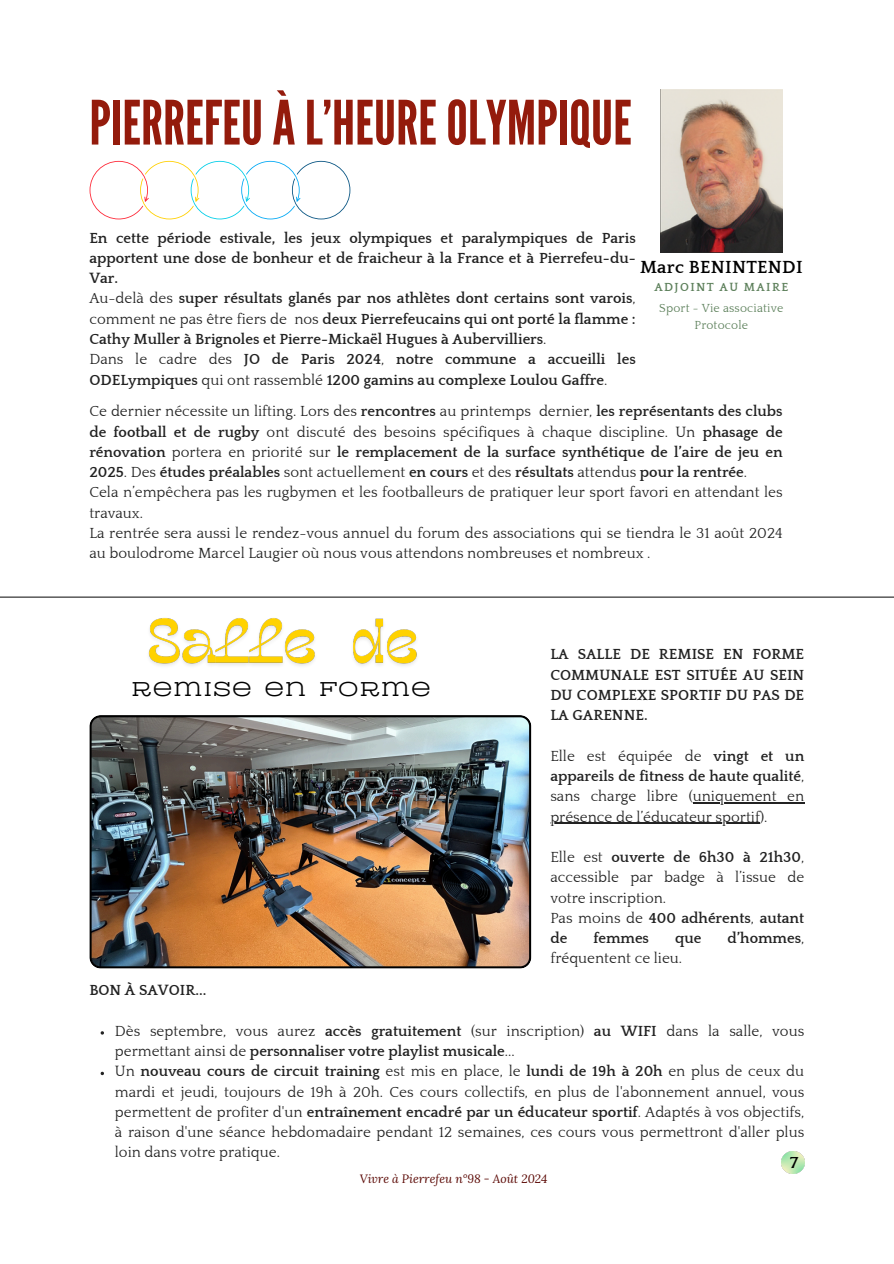
<style>
.page{position:relative;width:894px;height:1264px;background:#fff}
.page>*{position:absolute;margin:0;border:0;box-sizing:border-box;transform-origin:0 0}
.t1{font:60.9px "League Gothic";color:#941b0c}
.t2{font:19.95px "Rodeqa Slab 4 F";color:#000}
.t3{font:700 18px "Quattrocento";letter-spacing:.015em;color:#000}
.t4{font:700 16.35px "Quattrocento";color:#000}
.t5{font:15px/20.2px "Quattrocento";color:#222;text-align:justify}
.t6{font:700 15px/20.2px "Quattrocento";color:#222}
.t7{font:12px "Quattrocento";letter-spacing:.015em;color:#5d805b}
.t8{font:italic 12px "Lora";color:#5b0905}
.t9{font:700 12px "Quattrocento";letter-spacing:.115em;color:#5d805b}
.s1{font-weight:400}
.s2{font-weight:700}
</style>
<div class="page">
<img style="left:89px;top:715px;width:442px;height:253px">
<hr style="left:0;top:596px;width:893px;height:1px;background:#222">
<img style="left:781px;top:1151px;width:22px;height:22px">
<img style="left:660px;top:89px;width:122px;height:163px">
<svg style="left:89px;top:161px;width:261px;height:58px"></svg>
<img style="left:148px;top:618px;width:269px;height:48px">
<hr style="left:692px;top:802px;width:112px;height:1px;background:#222">
<hr style="left:550px;top:822px;width:209px;height:1px;background:#222">
<p class="t1" style="left:89px;top:88px;width:544px">PIERREFEUÀL’HEUREOLYMPIQUE</p>
<p class="t6" style="left:89px;top:228px;width:547px">En cette période estivale, les jeux olympiques et paralympiques de Paris apportent une dose de bonheur et de fraicheur à la France et à Pierrefeu-du-Var.<br><span class="s1">Au-delà des</span> super résultats glanés par nos athlètes dont certains sont varois<span class="s1">, comment ne pas être fiers de nos</span> deux Pierrefeucains qui ont porté la flamme :<br>Cathy Muller à Brignoles et Pierre-Mickaël Hugues à Aubervilliers<span class="s1">.<br>Dans le cadre des</span> JO de Paris 2024<span class="s1">,</span> notre commune a accueilli les ODELympiques <span class="s1">qui ont rassemblé</span> 1200 gamins au complexe Loulou Gaffre<span class="s1">.</span></p>
<h5 class="t3" style="left:639px;top:258px;width:164px">Marc BENINTENDI</h5>
<p class="t9" style="left:654px;top:280px;width:135px">ADJOINT AU MAIRE</p>
<p class="t7" style="left:659px;top:301px;width:126px">Sport - Vie associative</p>
<p class="t7" style="left:694px;top:318px;width:55px">Protocole</p>
<p class="t5" style="left:89px;top:402px;width:694px;text-align:left">Ce dernier nécessite un lifting. Lors des <span class="s2">rencontres</span> au printemps dernier, <span class="s2">les représentants des clubs de football et de rugby</span> ont discuté des besoins spécifiques à chaque discipline. Un <span class="s2">phasage de rénovation</span> portera en priorité sur <span class="s2">le remplacement de la surface synthétique de l’aire de jeu en 2025</span>. Des <span class="s2">études préalables</span> sont actuellement <span class="s2">en cours</span> et des <span class="s2">résultats</span> attendus <span class="s2">pour la rentrée</span>.<br>Cela n’empêchera pas les rugbymen et les footballeurs de pratiquer leur sport favori en attendant les travaux.<br>La rentrée sera aussi le rendez-vous annuel du forum des associations qui se tiendra le 31 août 2024 au boulodrome Marcel Laugier où nous vous attendons nombreuses et nombreux .</p>
<h6 class="t2" style="left:131px;top:682px;width:302px">REMISE EN FORME</h6>
<h4 class="t6" style="left:550px;top:645px;width:255px;text-align:justify">LA SALLE DE REMISE EN FORME COMMUNALE EST SITUÉE AU SEIN DU COMPLEXE SPORTIF DU PAS DE LA GARENNE.</h4>
<p class="t5" style="left:550px;top:746px;width:255px">Elle est équipée de <span class="s2">vingt et un appareils de fitness de haute qualité</span>, sans charge libre (uniquement en</p>
<h6 class="t5" style="left:550px;top:807px;width:218px">présence de l’éducateur sportif).</h6>
<h6 class="t5" style="left:550px;top:847px;width:255px">Elle est <span class="s2">ouverte de 6h30 à 21h30</span>, accessible par badge à l’issue de votre inscription.</h6>
<h6 class="t6" style="left:550px;top:908px;width:255px"><span class="s1">Pas moins de</span> 400 adhérents<span class="s1">,</span> autant de</h6>
<h6 class="t6" style="left:593px;top:928px;width:57px">femmes</h6>
<h6 class="t6" style="left:675px;top:928px;width:28px">que</h6>
<h6 class="t6" style="left:727px;top:928px;width:78px">d’hommes<span class="s1">,</span></h6>
<h6 class="t5" style="left:550px;top:948px;width:133px">fréquentent ce lieu.</h6>
<p class="t6" style="left:89px;top:980px;width:118px">BON À SAVOIR...</p>
<h6 class="t5" style="left:115px;top:1021px;width:690px">Dès septembre, vous aurez <span class="s2">accès gratuitement</span> (sur inscription) <span class="s2">au WIFI</span> dans la salle, vous permettant ainsi de <span class="s2">personnaliser votre playlist musicale</span>...</h6>
<p class="t5" style="left:115px;top:1061px;width:690px">Un <span class="s2">nouveau cours de circuit training</span> est mis en place, le <span class="s2">lundi de 19h à 20h</span> en plus de ceux du mardi et jeudi, toujours de 19h à 20h. Ces cours collectifs, en plus de l'abonnement annuel, vous permettent de profiter d'un <span class="s2">entraînement encadré par un éducateur sportif</span>. Adaptés à vos objectifs, à raison d'une séance hebdomadaire pendant 12 semaines, ces cours vous permettront d'aller plus loin dans votre pratique.</p>
<h3 class="t8" style="left:359px;top:1170px;width:189px">Vivre à Pierrefeu n°98 - Août 2024</h3>
<p class="t4" style="left:789px;top:1153px;width:10px">7</p>
</div>
